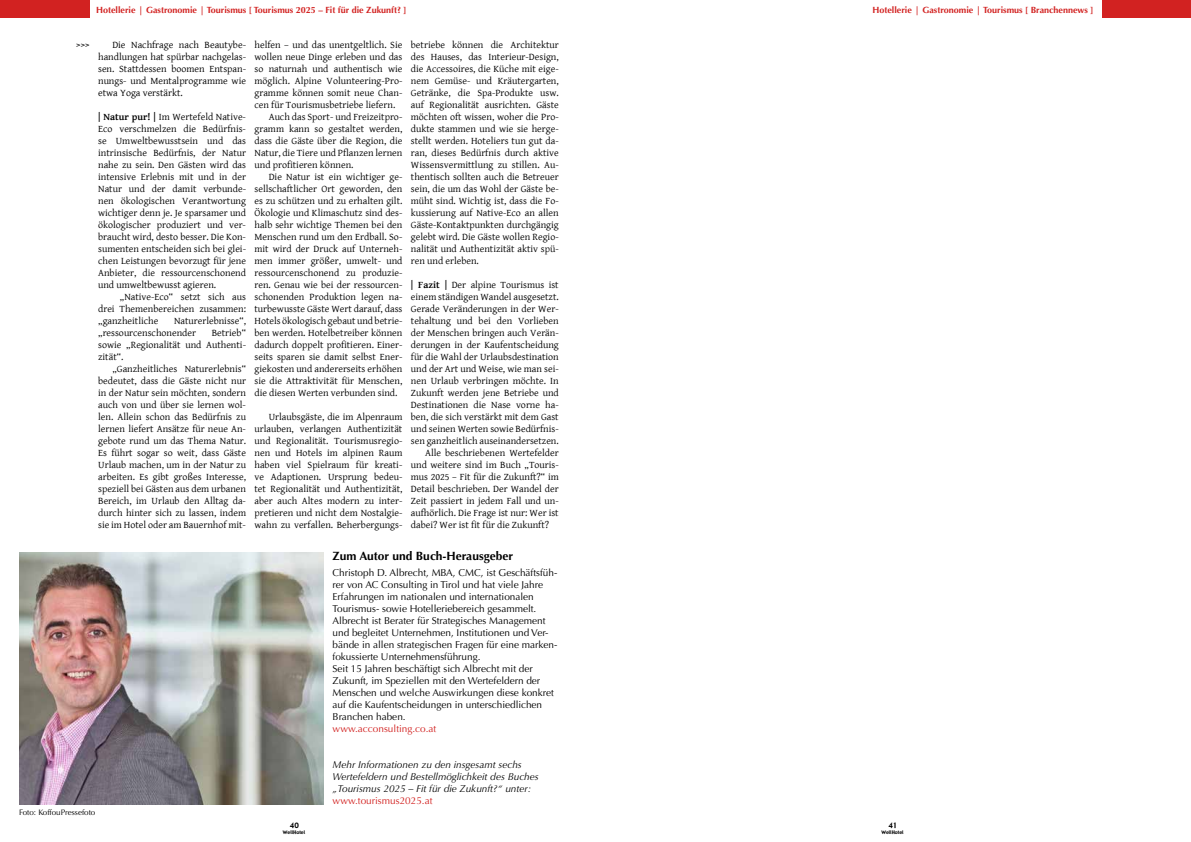
<style>
.page{position:relative;width:1191px;height:842px;background:#fff}
.page>*{position:absolute;margin:0;border:0;box-sizing:border-box;transform-origin:0 0}
.t1{font:700 12px "Optima";color:#000}
.t2{font:10px/12px "Gentium Basic";color:#000;text-align:justify}
.t3{font:10px/12px "Optima";color:#000}
.t4{font:italic 10px/12px "Optima";color:#000}
.t5{font:10px "Optima";color:#d22221}
.t6{font:700 9px "Optima";color:#d22221}
.t7{font:8px "Optima";color:#000}
.t8{font:7.3px "Gadget";color:#000}
.t9{font:4.8px "Gadget";color:#000}
.s1{font-weight:700}
</style>
<div class="page">
<div style="left:1102px;top:0;width:89px;height:17px;background:#d22221"></div>
<div style="left:0;top:0;width:89px;height:17px;background:#d22221"></div>
<img style="left:20px;top:552px;width:303px;height:252px">
<p class="t6" style="left:96px;top:5px;width:312px">Hotellerie | Gastronomie | Tourismus [ Tourismus 2025 – Fit für die Zukunft? ]</p>
<p class="t2" style="left:76px;top:38px;width:15px">&gt;&gt;&gt;</p>
<p class="t2" style="left:98px;top:39px;width:149px;text-indent:14px">Die Nachfrage nach Beautybe&shy;handlungen hat spürbar nachgelas&shy;sen. Stattdessen boomen Entspan&shy;nungs- und Mentalprogramme wie etwa Yoga verstärkt.</p>
<p class="t2" style="left:98px;top:111px;width:149px"><span class="s1">| Natur pur! |</span> Im Wertefeld Native-Eco verschmelzen die Bedürfnis&shy;se Umweltbewusstsein und das intrinsische Bedürfnis, der Natur nahe zu sein. Den Gästen wird das intensive Erlebnis mit und in der Natur und der damit verbunde&shy;nen ökologischen Verantwortung wichtiger denn je. Je sparsamer und ökologischer produziert und ver&shy;braucht wird, desto besser. Die Kon&shy;sumenten entscheiden sich bei glei&shy;chen Leistungen bevorzugt für jene Anbieter, die ressourcenschonend und umweltbewusst agieren.</p>
<p class="t2" style="left:98px;top:291px;width:149px;text-indent:22px">„Native-Eco“ setzt sich aus drei Themenbereichen zusammen: „ganzheitliche</p>
<p class="t2" style="left:98px;top:315px;width:149px;text-indent:76px">Naturerlebnisse“, „ressourcenschonender</p>
<p class="t2" style="left:98px;top:327px;width:149px;text-indent:114px">Betrieb“ sowie „Regionalität und Authenti&shy;zität“.</p>
<p class="t2" style="left:98px;top:363px;width:149px;text-indent:14px">„Ganzheitliches Naturerlebnis“ bedeutet, dass die Gäste nicht nur in der Natur sein möchten, sondern auch von und über sie lernen wol&shy;len. Allein schon das Bedürfnis zu lernen liefert Ansätze für neue An&shy;gebote rund um das Thema Natur.<br>Es führt sogar so weit, dass Gäste Urlaub machen, um in der Natur zu arbeiten. Es gibt großes Interesse, speziell bei Gästen aus dem urbanen Bereich, im Urlaub den Alltag da&shy;durch hinter sich zu lassen, indem sie im Hotel oder am Bauernhof mit-</p>
<p class="t7" style="left:19px;top:807px;width:78px">Foto: KoffouPressefoto</p>
<p class="t2" style="left:254px;top:39px;width:149px">helfen – und das unentgeltlich. Sie</p>
<p class="t2" style="left:254px;top:51px;width:149px">wollen neue Dinge erleben und das</p>
<p class="t2" style="left:254px;top:63px;width:149px">so naturnah und authentisch wie</p>
<p class="t2" style="left:254px;top:75px;width:149px">möglich. Alpine Volunteering-Pro-</p>
<p class="t2" style="left:254px;top:87px;width:149px">gramme können somit neue Chan-</p>
<p class="t2" style="left:254px;top:99px;width:142px">cen für Tourismusbetriebe liefern.</p>
<p class="t2" style="left:269px;top:111px;width:135px">Auch das Sport- und Freizeitpro-</p>
<p class="t2" style="left:254px;top:123px;width:149px">gramm kann so gestaltet werden,</p>
<p class="t2" style="left:254px;top:135px;width:149px">dass die Gäste über die Region, die</p>
<p class="t2" style="left:254px;top:147px;width:149px">Natur, die Tiere und Pflanzen lernen</p>
<p class="t2" style="left:254px;top:159px;width:100px">und profitieren können.</p>
<p class="t2" style="left:269px;top:171px;width:135px">Die Natur ist ein wichtiger ge-</p>
<p class="t2" style="left:254px;top:183px;width:149px">sellschaftlicher Ort geworden, den</p>
<p class="t2" style="left:254px;top:195px;width:149px">es zu schützen und zu erhalten gilt.</p>
<p class="t2" style="left:254px;top:207px;width:149px">Ökologie und Klimaschutz sind des-</p>
<p class="t2" style="left:254px;top:219px;width:149px">halb sehr wichtige Themen bei den</p>
<p class="t2" style="left:254px;top:231px;width:149px">Menschen rund um den Erdball. So-</p>
<p class="t2" style="left:254px;top:243px;width:149px">mit wird der Druck auf Unterneh-</p>
<p class="t2" style="left:254px;top:255px;width:149px">men immer größer, umwelt- und</p>
<p class="t2" style="left:254px;top:267px;width:149px">ressourcenschonend zu produzie-</p>
<p class="t2" style="left:254px;top:279px;width:149px">ren. Genau wie bei der ressourcen-</p>
<p class="t2" style="left:254px;top:291px;width:149px">schonenden Produktion legen na-</p>
<p class="t2" style="left:254px;top:303px;width:149px">turbewusste Gäste Wert darauf, dass</p>
<p class="t2" style="left:254px;top:315px;width:149px">Hotels ökologisch gebaut und betrie-</p>
<p class="t2" style="left:254px;top:327px;width:149px">ben werden. Hotelbetreiber können</p>
<p class="t2" style="left:254px;top:339px;width:149px">dadurch doppelt profitieren. Einer-</p>
<p class="t2" style="left:254px;top:351px;width:149px">seits sparen sie damit selbst Ener-</p>
<p class="t2" style="left:254px;top:363px;width:149px">giekosten und andererseits erhöhen</p>
<p class="t2" style="left:254px;top:375px;width:149px">sie die Attraktivität für Menschen,</p>
<p class="t2" style="left:254px;top:387px;width:144px">die diesen Werten verbunden sind.</p>
<p class="t2" style="left:254px;top:411px;width:149px;text-indent:14px">Urlaubsgäste, die im Alpenraum urlauben, verlangen Authentizität und Regionalität. Tourismusregio&shy;nen und Hotels im alpinen Raum haben viel Spielraum für kreati&shy;ve Adaptionen. Ursprung bedeu&shy;tet Regionalität und Authentizität, aber auch Altes modern zu inter&shy;pretieren und nicht dem Nostalgie&shy;wahn zu verfallen. Beherbergungs-</p>
<p class="t2" style="left:411px;top:39px;width:149px">betriebe können die Architektur des Hauses, das Interieur-Design, die Accessoires, die Küche mit eige&shy;nem Gemüse- und Kräutergarten, Getränke, die Spa-Produkte usw. auf Regionalität ausrichten. Gäste möchten oft wissen, woher die Pro&shy;dukte stammen und wie sie herge&shy;stellt werden. Hoteliers tun gut da&shy;ran, dieses Bedürfnis durch aktive Wissensvermittlung zu stillen. Au&shy;thentisch sollten auch die Betreuer sein, die um das Wohl der Gäste be&shy;müht sind. Wichtig ist, dass die Fo&shy;kussierung auf Native-Eco an allen Gäste-Kontaktpunkten durchgängig gelebt wird. Die Gäste wollen Regio&shy;nalität und Authentizität aktiv spü&shy;ren und erleben.</p>
<p class="t2" style="left:411px;top:279px;width:149px"><span class="s1">| Fazit |</span> Der alpine Tourismus ist</p>
<p class="t2" style="left:411px;top:291px;width:149px">einem ständigen Wandel ausgesetzt.</p>
<p class="t2" style="left:411px;top:303px;width:149px">Gerade Veränderungen in der Wer-</p>
<p class="t2" style="left:411px;top:315px;width:149px">tehaltung und bei den Vorlieben</p>
<p class="t2" style="left:411px;top:327px;width:149px">der Menschen bringen auch Verän-</p>
<p class="t2" style="left:411px;top:339px;width:149px">derungen in der Kaufentscheidung</p>
<p class="t2" style="left:411px;top:351px;width:149px">für die Wahl der Urlaubsdestination</p>
<p class="t2" style="left:411px;top:363px;width:149px">und der Art und Weise, wie man sei-</p>
<p class="t2" style="left:411px;top:375px;width:149px">nen Urlaub verbringen möchte. In</p>
<p class="t2" style="left:411px;top:387px;width:149px">Zukunft werden jene Betriebe und</p>
<p class="t2" style="left:411px;top:399px;width:149px">Destinationen die Nase vorne ha-</p>
<p class="t2" style="left:411px;top:411px;width:149px">ben, die sich verstärkt mit dem Gast</p>
<p class="t2" style="left:411px;top:423px;width:149px">und seinen Werten sowie Bedürfnis-</p>
<p class="t2" style="left:411px;top:435px;width:149px">sen ganzheitlich auseinandersetzen.</p>
<p class="t2" style="left:425px;top:447px;width:135px">Alle beschriebenen Wertefelder</p>
<p class="t2" style="left:411px;top:459px;width:149px">und weitere sind im Buch „Touris-</p>
<p class="t2" style="left:411px;top:471px;width:149px">mus 2025 – Fit für die Zukunft?“ im</p>
<p class="t2" style="left:411px;top:483px;width:149px">Detail beschrieben. Der Wandel der</p>
<p class="t2" style="left:411px;top:495px;width:149px">Zeit passiert in jedem Fall und un-</p>
<p class="t2" style="left:411px;top:507px;width:149px">aufhörlich. Die Frage ist nur: Wer ist</p>
<p class="t2" style="left:411px;top:519px;width:140px">dabei? Wer ist fit für die Zukunft?</p>
<p class="t8" style="left:290px;top:821px;width:11px">40</p>
<p class="t9" style="left:283px;top:829px;width:24px">WellHotel</p>
<p class="t1" style="left:332px;top:549px;width:182px">Zum Autor und Buch-Herausgeber</p>
<p class="t3" style="left:332px;top:567px;width:226px">Christoph D. Albrecht, MBA, CMC, ist Geschäftsfüh&shy;rer von AC Consulting in Tirol und hat viele Jahre Erfahrungen im nationalen und internationalen Tourismus- sowie Hotelleriebereich gesammelt.<br>Albrecht ist Berater für Strategisches Management und begleitet Unternehmen, Institutionen und Ver&shy;bände in allen strategischen Fragen für eine marken&shy;fokussierte Unternehmensführung.<br>Seit 15 Jahren beschäftigt sich Albrecht mit der Zukunft, im Speziellen mit den Wertefeldern der Menschen und welche Auswirkungen diese konkret auf die Kaufentscheidungen in unterschiedlichen Branchen haben.</p>
<p class="t5" style="left:332px;top:723px;width:105px">www.acconsulting.co.at</p>
<p class="t4" style="left:332px;top:759px;width:207px">Mehr Informationen zu den insgesamt sechs<br>Wertefeldern und Bestellmöglichkeit des Buches „Tourismus 2025 – Fit für die Zukunft?“ unter:</p>
<p class="t5" style="left:332px;top:795px;width:101px">www.tourismus2025.at</p>
<p class="t6" style="left:872px;top:5px;width:223px">Hotellerie | Gastronomie | Tourismus [ Branchennews ]</p>
<p class="t8" style="left:888px;top:821px;width:11px">41</p>
<p class="t9" style="left:881px;top:829px;width:24px">WellHotel</p>
</div>
